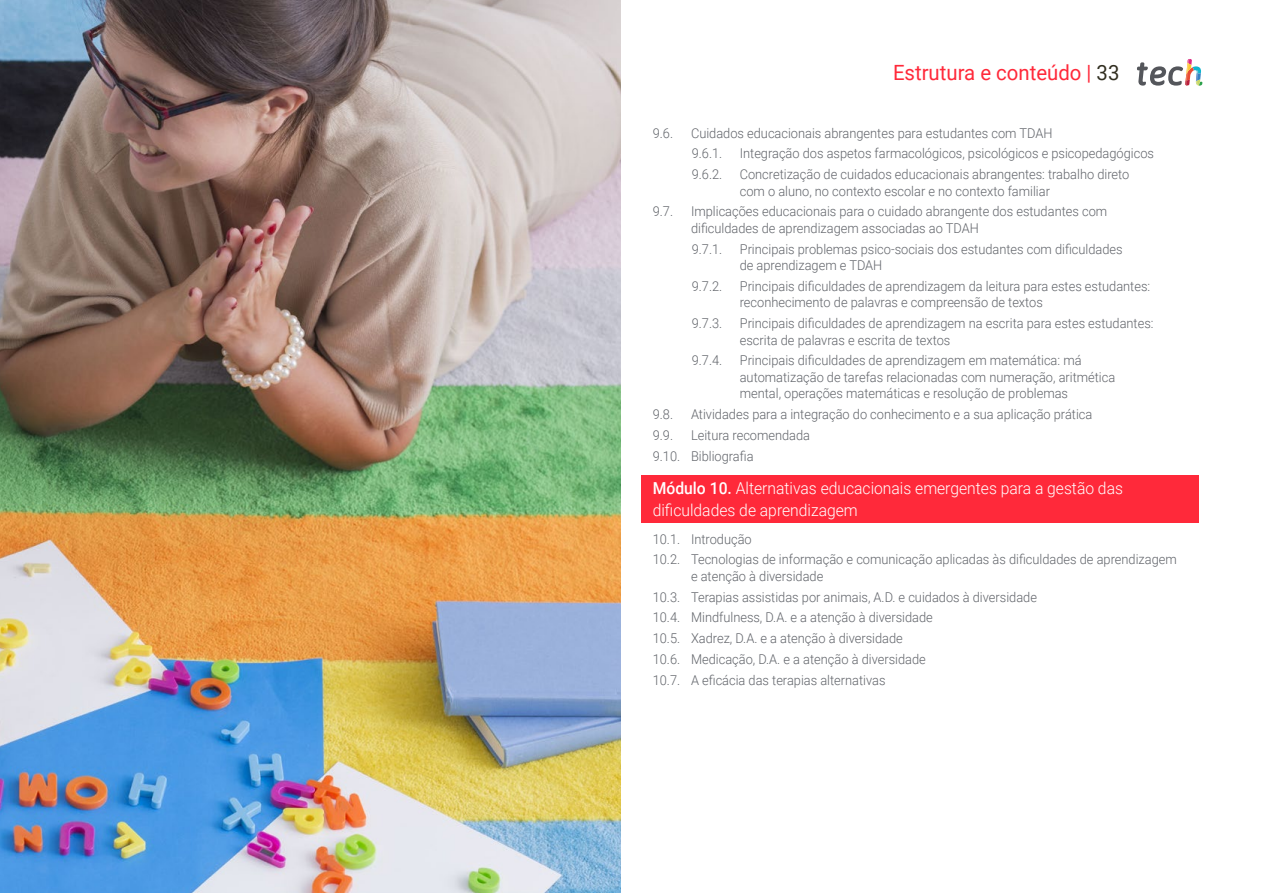
<style>
.page{position:relative;width:1263px;height:893px;background:#fff}
.page>*{position:absolute;margin:0;border:0;box-sizing:border-box;transform-origin:0 0}
.t1{font:21px "Roboto";color:#ff293a}
.t2{font:300 16.5px/22.5px "Roboto";color:#fff;scale:.95 1}
.t3{font:300 13.5px/20.7px "Roboto";color:#61646a;scale:.95 1}
.s1{color:#312e20}
.s2{font-weight:500}
</style>
<div class="page">
<div style="left:642px;top:475px;width:557px;height:48px;background:#ff293a"></div>
<svg style="left:1137px;top:59px;width:65px;height:27px"></svg>
<img style="left:0;top:0;width:621px;height:893px">
<h1 class="t1" style="left:893px;top:57px;width:228px">Estrutura e conteúdo | <span class="s1">33</span></h1>
<p class="t3" style="left:653px;top:122px;width:23px">9.6.</p>
<p class="t3" style="left:691px;top:122px;width:382px">Cuidados educacionais abrangentes para estudantes com TDAH<br>9.6.1.</p>
<p class="t3" style="left:740px;top:143px;width:438px">Integração dos aspetos farmacológicos, psicológicos e psicopedagógicos</p>
<p class="t3" style="left:692px;top:164px;width:34px">9.6.2.</p>
<p class="t3" style="left:740px;top:166px;width:412px;line-height:16.5px">Concretização de cuidados educacionais abrangentes: trabalho direto com o aluno, no contexto escolar e no contexto familiar</p>
<p class="t3" style="left:653px;top:201px;width:23px">9.7.</p>
<p class="t3" style="left:691px;top:203px;width:440px;line-height:16.5px">Implicações educacionais para o cuidado abrangente dos estudantes com dificuldades de aprendizagem associadas ao TDAH</p>
<p class="t3" style="left:692px;top:238px;width:34px">9.7.1.</p>
<p class="t3" style="left:740px;top:240px;width:405px;line-height:16.5px">Principais problemas psico-sociais dos estudantes com dificuldades de aprendizagem e TDAH</p>
<p class="t3" style="left:692px;top:275px;width:34px">9.7.2.</p>
<p class="t3" style="left:740px;top:277px;width:433px;line-height:16.5px">Principais dificuldades de aprendizagem da leitura para estes estudantes: reconhecimento de palavras e compreensão de textos</p>
<p class="t3" style="left:692px;top:313px;width:34px">9.7.3.</p>
<p class="t3" style="left:740px;top:315px;width:437px;line-height:16.5px">Principais dificuldades de aprendizagem na escrita para estes estudantes: escrita de palavras e escrita de textos</p>
<p class="t3" style="left:692px;top:350px;width:34px">9.7.4.</p>
<p class="t3" style="left:740px;top:352px;width:397px;line-height:16.5px">Principais dificuldades de aprendizagem em matemática: má automatização de tarefas relacionadas com numeração, aritmética mental, operações matemáticas e resolução de problemas</p>
<p class="t3" style="left:653px;top:404px;width:23px">9.8.</p>
<p class="t3" style="left:691px;top:404px;width:424px">Atividades para a integração do conhecimento e a sua aplicação prática</p>
<p class="t3" style="left:653px;top:424px;width:23px">9.9.</p>
<p class="t3" style="left:653px;top:424px;width:167px;text-indent:38px">Leitura recomendada<br>9.10. Bibliografia</p>
<p class="t2" style="left:653px;top:476px;width:496px"><span class="s2">Módulo 10.</span> Alternativas educacionais emergentes para a gestão das dificuldades de aprendizagem</p>
<p class="t3" style="left:653px;top:528px;width:553px">10.1. Introdução<br>10.2. Tecnologias de informação e comunicação aplicadas às dificuldades de aprendizagem</p>
<p class="t3" style="left:653px;top:565px;width:406px;text-indent:38px">e atenção à diversidade<br>10.3. Terapias assistidas por animais, A.D. e cuidados à diversidade 10.4. Mindfulness, D.A. e a atenção à diversidade<br>10.5. Xadrez, D.A. e a atenção à diversidade<br>10.6. Medicação, D.A. e a atenção à diversidade<br>10.7. A eficácia das terapias alternativas</p>
</div>
